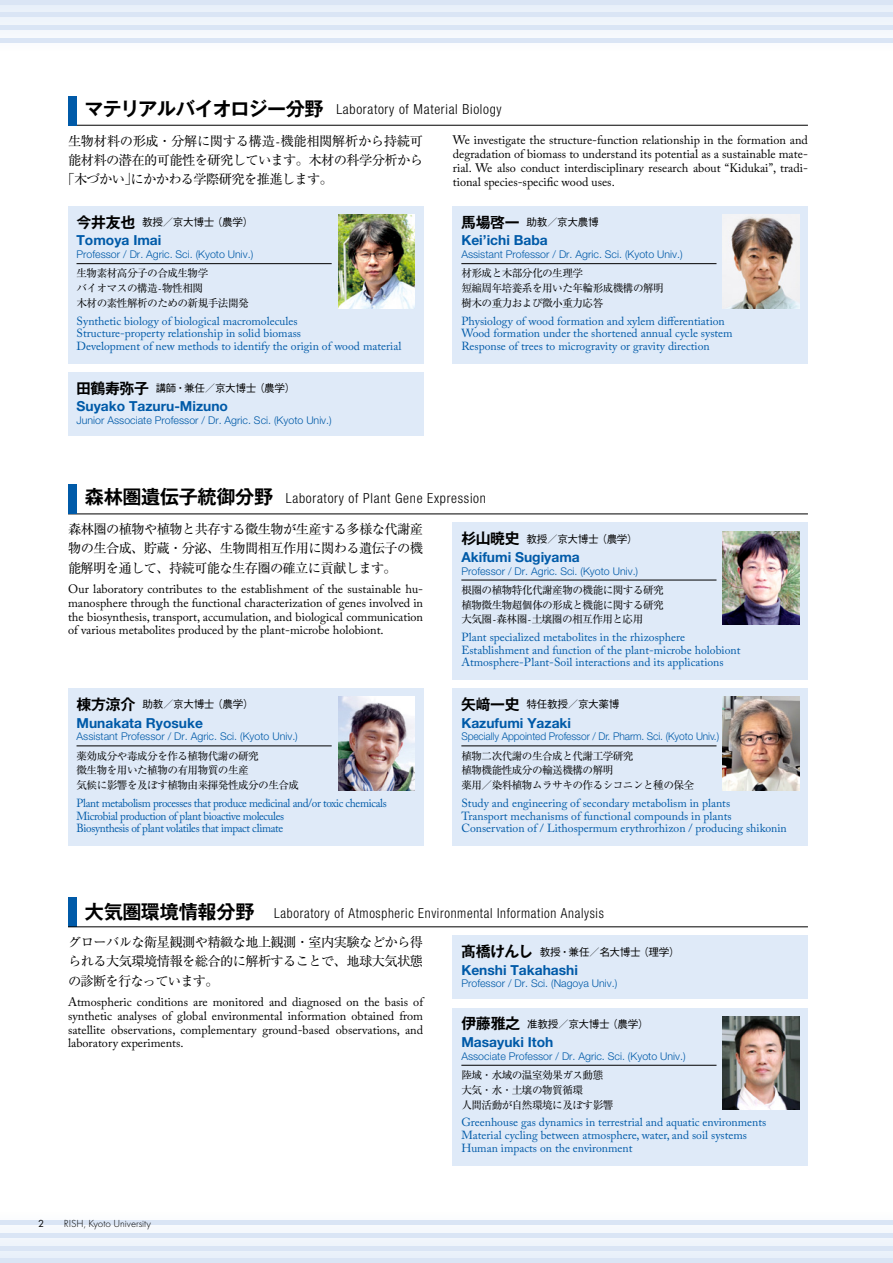
<style>
.page{position:relative;width:893px;height:1263px;background:#fff}
.page>*{position:absolute;margin:0;border:0;box-sizing:border-box;transform-origin:0 0}
.t1{font:700 13.8px "Helvetica Neue LT Std";color:#005aa8}
.t2{font:300 condensed 13.8px "Helvetica Neue LT Std";letter-spacing:.05em;color:#000}
.t3{font:300 condensed 13.8px "Helvetica Neue LT Std";letter-spacing:.05em;color:#000;scale:.96 1}
.t4{font:13.35px/19.2px "Ryumin Pro";letter-spacing:-.045em;color:#000;text-align:justify}
.t5{font:13.35px "Ryumin Pro";letter-spacing:-.025em;color:#000}
.t6{font:12.15px/13.8px "Adobe Caslon Pro";color:#000;text-align:justify}
.t7{font:11.7px/12.8px "Adobe Caslon Pro";color:#005aa8}
.t8{font:11.7px/12.8px "Adobe Caslon Pro";letter-spacing:-.03em;color:#005aa8;scale:.96 1}
.t9{font:10.65px/14.9px "Ryumin Pro";letter-spacing:-.05em;color:#000}
.t10{font:300 10.65px "Helvetica Neue LT Std";color:#005aa8}
.t11{font:500 10.65px "Gothic BBB Pro";letter-spacing:-.035em;color:#000}
.t12{font:300 10.65px "Helvetica Neue LT Std";color:#005aa8;scale:.96 1}
.t13{font:300 10.65px "Futura PT";color:#000}
.t14{font:10.65px "Futura PT";color:#000}
.s1{font-family:"Gothic MB101 Pro De";font-weight:700;font-stretch:normal;font-size:19.2px}
.s2{font-family:"Gothic MB101 Pro De";font-weight:700;font-size:14.85px}
</style>
<div class="page">
<svg style="left:0;top:1232px;width:893px;height:27px;fill:#ebf2fa"></svg>
<hr style="left:0;top:1259px;width:893px;height:4px;background:#dae5f5">
<hr style="left:0;top:1246px;width:893px;height:4px;background:#dae5f5">
<hr style="left:0;top:1233px;width:893px;height:4px;background:#dae5f5">
<div style="left:0;top:1220px;width:893px;height:5px;background:#dae5f5"></div>
<svg style="left:0;top:4px;width:893px;height:28px;fill:#eaf1fa"></svg>
<hr style="left:0;top:0;width:893px;height:4px;background:#dae5f5">
<hr style="left:0;top:13px;width:893px;height:4px;background:#dae5f5">
<hr style="left:0;top:26px;width:893px;height:4px;background:#dae5f5">
<div style="left:0;top:38px;width:893px;height:5px;background:#dae5f5"></div>
<hr style="left:68px;top:125px;width:740px;height:1px;background:#000">
<div style="left:68px;top:96px;width:9px;height:29px;background:#005aa8"></div>
<div style="left:68px;top:206px;width:355px;height:158px;background:#dfeaf8"></div>
<hr style="left:77px;top:263px;width:255px;height:1px;background:#000">
<img style="left:338px;top:215px;width:77px;height:93px">
<div style="left:453px;top:206px;width:355px;height:158px;background:#dfeaf8"></div>
<hr style="left:461px;top:263px;width:255px;height:1px;background:#000">
<img style="left:723px;top:215px;width:76px;height:93px">
<div style="left:68px;top:372px;width:355px;height:64px;background:#dfeaf8"></div>
<hr style="left:68px;top:514px;width:740px;height:1px;background:#000">
<div style="left:68px;top:484px;width:9px;height:30px;background:#005aa8"></div>
<div style="left:453px;top:523px;width:355px;height:157px;background:#dfeaf8"></div>
<hr style="left:461px;top:580px;width:255px;height:1px;background:#000">
<img style="left:723px;top:531px;width:76px;height:94px">
<div style="left:68px;top:688px;width:355px;height:158px;background:#dfeaf8"></div>
<hr style="left:77px;top:746px;width:255px;height:1px;background:#000">
<img style="left:338px;top:697px;width:77px;height:93px">
<div style="left:453px;top:688px;width:355px;height:158px;background:#dfeaf8"></div>
<hr style="left:461px;top:746px;width:255px;height:1px;background:#000">
<img style="left:723px;top:697px;width:76px;height:93px">
<div style="left:68px;top:897px;width:9px;height:30px;background:#005aa8"></div>
<div style="left:453px;top:935px;width:355px;height:64px;background:#dfeaf8"></div>
<hr style="left:68px;top:926px;width:740px;height:1px;background:#000">
<div style="left:453px;top:1008px;width:355px;height:157px;background:#dfeaf8"></div>
<hr style="left:461px;top:1065px;width:255px;height:1px;background:#000">
<img style="left:723px;top:1016px;width:76px;height:94px">
<p class="t2" style="left:85px;top:101px;width:419px"><span class="s1">マテリアルバイオロジー分野</span> Laboratory of Material Biology</p>
<p class="t5" style="left:68px;top:130px;width:356px">生物材料の形成・分解に関する構造-機能相関解析から持続可</p>
<p class="t4" style="left:68px;top:149px;width:357px">能材料の潜在的可能性を研究しています。木材の科学分析から</p>
<p class="t4" style="left:61px;top:168px;width:273px">「木づかい」にかかわる学際研究を推進します。</p>
<p class="t11" style="left:76px;top:214px;width:178px"><span class="s2">今井友也</span> 教授／京大博士（農学）</p>
<p class="t1" style="left:77px;top:232px;width:86px">Tomoya Imai</p>
<p class="t10" style="left:77px;top:248px;width:178px">Professor / Dr. Agric. Sci. (Kyoto Univ.)</p>
<p class="t9" style="left:77px;top:265px;width:174px">生物素材高分子の合成生物学<br>バイオマスの構造-物性相関<br>木材の素性解析のための新規手法開発</p>
<p class="t7" style="left:77px;top:314px;width:326px">Synthetic biology of biological macromolecules<br>Structure-property relationship in solid biomass<br>Development of new methods to identify the origin of wood material</p>
<p class="t11" style="left:76px;top:379px;width:221px"><span class="s2">田鶴寿弥子</span> 講師・兼任／京大博士（農学）</p>
<p class="t1" style="left:77px;top:398px;width:153px">Suyako Tazuru-Mizuno</p>
<p class="t10" style="left:77px;top:414px;width:257px">Junior Associate Professor / Dr. Agric. Sci. (Kyoto Univ.)</p>
<p class="t6" style="left:453px;top:133px;width:357px">We investigate the structure-function relationship in the formation and degradation of biomass to understand its potential as a sustainable mate&shy;rial. We also conduct interdisciplinary research about “Kidukai”, tradi&shy;tional species-specific wood uses.</p>
<p class="t11" style="left:461px;top:214px;width:139px"><span class="s2">馬場啓一</span> 助教／京大農博</p>
<p class="t1" style="left:461px;top:232px;width:88px">Kei’ichi Baba</p>
<p class="t10" style="left:461px;top:248px;width:223px">Assistant Professor / Dr. Agric. Sci. (Kyoto Univ.)</p>
<p class="t9" style="left:461px;top:265px;width:204px">材形成と木部分化の生理学<br>短縮周年培養系を用いた年輪形成機構の解明樹木の重力および微小重力応答</p>
<p class="t7" style="left:461px;top:314px;width:273px">Physiology of wood formation and xylem differentiation<br>Wood formation under the shortened annual cycle system<br>Response of trees to microgravity or gravity direction</p>
<p class="t2" style="left:85px;top:490px;width:402px"><span class="s1">森林圏遺伝子統御分野</span> Laboratory of Plant Gene Expression</p>
<p class="t4" style="left:68px;top:519px;width:357px">森林圏の植物や植物と共存する微生物が生産する多様な代謝産物の生合成、貯蔵・分泌、生物間相互作用に関わる遺伝子の機能解明を通して、持続可能な生存圏の確立に貢献します。</p>
<p class="t6" style="left:68px;top:582px;width:357px">Our laboratory contributes to the establishment of the sustainable hu&shy;manosphere through the functional characterization of genes involved in the biosynthesis, transport, accumulation, and biological communication of various metabolites produced by the plant-microbe holobiont.</p>
<p class="t11" style="left:76px;top:696px;width:179px"><span class="s2">棟方涼介</span> 助教／京大博士（農学）</p>
<p class="t1" style="left:77px;top:714px;width:128px">Munakata Ryosuke</p>
<p class="t10" style="left:77px;top:730px;width:223px">Assistant Professor / Dr. Agric. Sci. (Kyoto Univ.)</p>
<p class="t9" style="left:77px;top:747px;width:224px">薬効成分や毒成分を作る植物代謝の研究<br>微生物を用いた植物の有用物質の生産<br>気候に影響を及ぼす植物由来揮発性成分の生合成</p>
<p class="t8" style="left:77px;top:796px;width:325px">Plant metabolism processes that produce medicinal and/or toxic chemicals<br>Microbial production of plant bioactive molecules<br>Biosynthesis of plant volatiles that impact climate</p>
<p class="t11" style="left:461px;top:530px;width:178px"><span class="s2">杉山暁史</span> 教授／京大博士（農学）</p>
<p class="t1" style="left:461px;top:548px;width:120px">Akifumi Sugiyama</p>
<p class="t10" style="left:461px;top:564px;width:178px">Professor / Dr. Agric. Sci. (Kyoto Univ.)</p>
<p class="t9" style="left:461px;top:581px;width:204px;text-align:justify">根圏の植物特化代謝産物の機能に関する研究植物微生物超個体の形成と機能に関する研究大気圏-森林圏-土壌圏の相互作用と応用</p>
<p class="t7" style="left:461px;top:630px;width:281px">Plant specialized metabolites in the rhizosphere<br>Establishment and function of the plant-microbe holobiont<br>Atmosphere-Plant-Soil interactions and its applications</p>
<p class="t11" style="left:461px;top:696px;width:160px"><span class="s2">矢﨑一史</span> 特任教授／京大薬博</p>
<p class="t1" style="left:461px;top:714px;width:111px">Kazufumi Yazaki</p>
<p class="t12" style="left:461px;top:730px;width:270px">Specially Appointed Professor / Dr. Pharm. Sci. (Kyoto Univ.)</p>
<p class="t9" style="left:461px;top:747px;width:234px">植物二次代謝の生合成と代謝工学研究<br>植物機能性成分の輸送機構の解明<br>薬用／染料植物ムラサキの作るシコニンと種の保全</p>
<p class="t7" style="left:461px;top:796px;width:327px">Study and engineering of secondary metabolism in plants<br>Transport mechanisms of functional compounds in plants<br>Conservation of / Lithospermum erythrorhizon / producing shikonin</p>
<p class="t3" style="left:85px;top:905px;width:542px"><span class="s1">大気圏環境情報分野</span> Laboratory of Atmospheric Environmental Information Analysis</p>
<p class="t4" style="left:68px;top:932px;width:357px">グローバルな衛星観測や精緻な地上観測・室内実験などから得られる大気環境情報を総合的に解析することで、地球大気状態の診断を行なっています。</p>
<p class="t11" style="left:461px;top:943px;width:220px"><span class="s2">髙橋けんし</span> 教授・兼任／名大博士（理学）</p>
<p class="t1" style="left:461px;top:961px;width:118px">Kenshi Takahashi</p>
<p class="t10" style="left:461px;top:977px;width:157px">Professor / Dr. Sci. (Nagoya Univ.)</p>
<p class="t6" style="left:68px;top:995px;width:357px">Atmospheric conditions are monitored and diagnosed on the basis of synthetic analyses of global environmental information obtained from satellite observations, complementary ground-based observations, and laboratory experiments.</p>
<p class="t14" style="left:38px;top:1217px;width:8px">2</p>
<p class="t13" style="left:64px;top:1217px;width:89px">RISH, Kyoto University</p>
<p class="t11" style="left:461px;top:1015px;width:189px"><span class="s2">伊藤雅之</span> 准教授／京大博士（農学）</p>
<p class="t1" style="left:461px;top:1033px;width:94px">Masayuki Itoh</p>
<p class="t10" style="left:461px;top:1049px;width:226px">Associate Professor / Dr. Agric. Sci. (Kyoto Univ.)</p>
<p class="t9" style="left:461px;top:1067px;width:154px">陸域・水域の温室効果ガス動態大気・水・土壌の物質循環<br>人間活動が自然環境に及ぼす影響</p>
<p class="t7" style="left:461px;top:1116px;width:306px">Greenhouse gas dynamics in terrestrial and aquatic environments<br>Material cycling between atmosphere, water, and soil systems<br>Human impacts on the environment</p>
</div>
